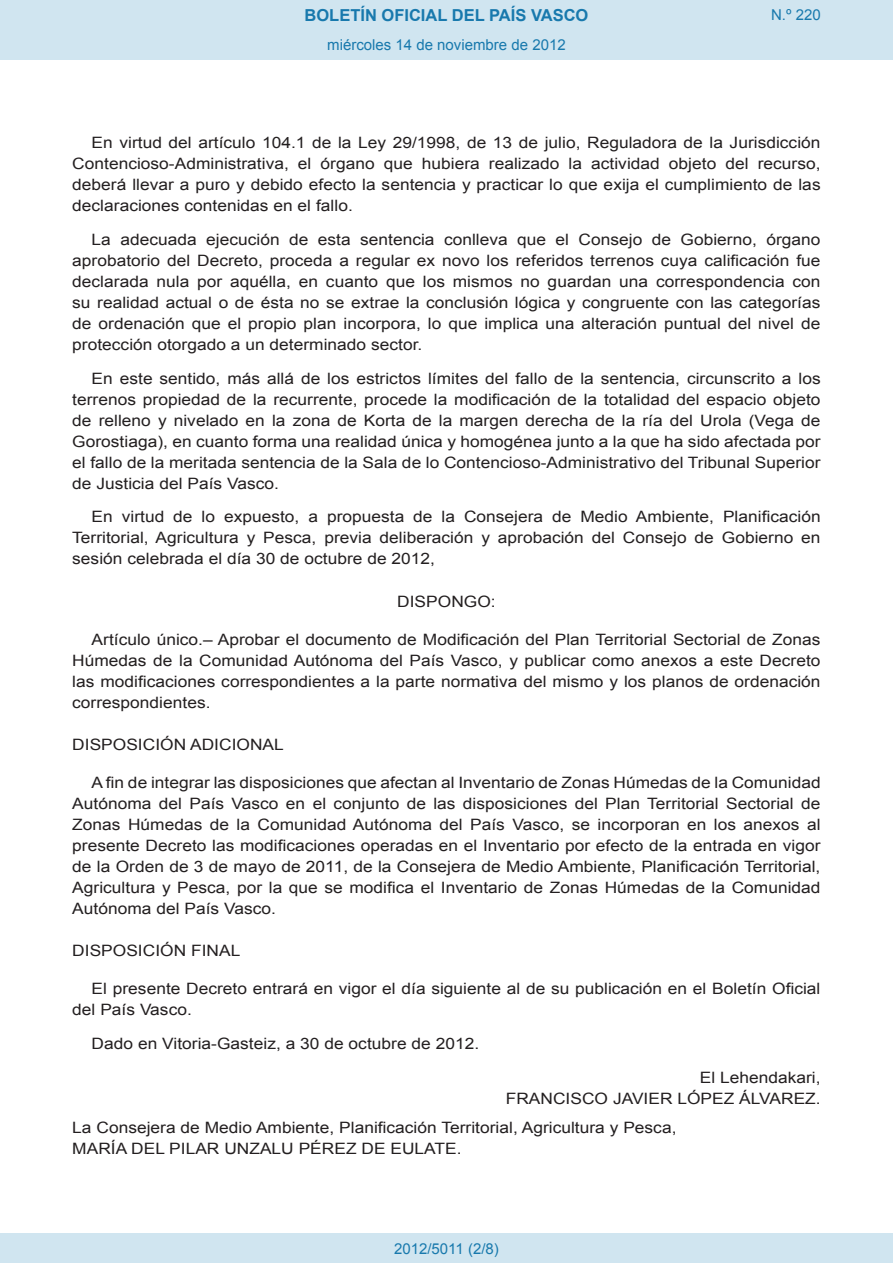
<style>
.page{position:relative;width:893px;height:1263px;background:#fff}
.page>*{position:absolute;margin:0;border:0;box-sizing:border-box;transform-origin:0 0}
.t1{font:700 16.5px "Arial";color:#1879ad}
.BOPVDetalle{font:15.6px/21px "Arial";color:#231f20;text-align:justify;scale:1.11 1}
.BOPVFirmaPuesto{font:15.6px "Arial";color:#231f20;scale:1.11 1}
.BOPVFirmaLugFec{font:15.6px "Arial";color:#231f20;scale:1.11 1}
.BOPVDisposicion{font:15.6px "Arial";color:#231f20;scale:1.11 1}
.BOPVFirmaNombre{font:15.6px "Arial";color:#231f20;scale:1.11 1}
.BOPVNombreLehen2{font:15.6px "Arial";color:#231f20;scale:1.11 1}
.BOPVPuestoLehen2{font:15.6px "Arial";color:#231f20;scale:1.11 1}
.BOPVClave{font:15.6px "Arial";color:#231f20;scale:1.11 1}
.Paginacion_Centro{font:15px "Arial";color:#1879ad}
</style>
<div class="page">
<div style="left:0;top:0;width:893px;height:60px;background:#d0e5f0"></div>
<div style="left:0;top:1233px;width:893px;height:30px;background:#d0e5f0"></div>
<p class="t1" style="left:305px;top:4px;width:285px">BOLETÍN OFICIAL DEL PAÍS VASCO</p>
<p class="Paginacion_Centro" style="left:327px;top:35px;width:240px">miércoles 14 de noviembre de 2012</p>
<p class="Paginacion_Centro" style="left:771px;top:5px;width:51px">N.º 220</p>
<p class="BOPVDetalle" style="left:72px;top:132px;width:676px;text-indent:19px">En virtud del artículo 104.1 de la Ley 29/1998, de 13 de julio, Reguladora de la Jurisdicción Contencioso-Administrativa, el órgano que hubiera realizado la actividad objeto del recurso, deberá llevar a puro y debido efecto la sentencia y practicar lo que exija el cumplimiento de las declaraciones contenidas en el fallo.</p>
<p class="BOPVDetalle" style="left:72px;top:229px;width:676px;text-indent:19px">La adecuada ejecución de esta sentencia conlleva que el Consejo de Gobierno, órgano aprobatorio del Decreto, proceda a regular ex novo los referidos terrenos cuya calificación fue declarada nula por aquélla, en cuanto que los mismos no guardan una correspondencia con su realidad actual o de ésta no se extrae la conclusión lógica y congruente con las categorías de ordenación que el propio plan incorpora, lo que implica una alteración puntual del nivel de protección otorgado a un determinado sector.</p>
<p class="BOPVDetalle" style="left:72px;top:368px;width:676px;text-indent:19px">En este sentido, más allá de los estrictos límites del fallo de la sentencia, circunscrito a los terrenos propiedad de la recurrente, procede la modificación de la totalidad del espacio objeto de relleno y nivelado en la zona de Korta de la margen derecha de la ría del Urola (Vega de Gorostiaga), en cuanto forma una realidad única y homogénea junto a la que ha sido afectada por el fallo de la meritada sentencia de la Sala de lo Contencioso-Administrativo del Tribunal Superior de Justicia del País Vasco.</p>
<p class="BOPVDetalle" style="left:72px;top:507px;width:676px;text-indent:19px">En virtud de lo expuesto, a propuesta de la Consejera de Medio Ambiente, Planificación Territorial, Agricultura y Pesca, previa deliberación y aprobación del Consejo de Gobierno en sesión celebrada el día 30 de octubre de 2012,</p>
<p class="BOPVClave" style="left:397px;top:591px;width:90px">DISPONGO:</p>
<p class="BOPVDetalle" style="left:72px;top:629px;width:676px;text-indent:19px">Artículo único.– Aprobar el documento de Modificación del Plan Territorial Sectorial de Zonas Húmedas de la Comunidad Autónoma del País Vasco, y publicar como anexos a este Decreto las modificaciones correspondientes a la parte normativa del mismo y los planos de ordenación correspondientes.</p>
<p class="BOPVDisposicion" style="left:72px;top:734px;width:192px">DISPOSICIÓN ADICIONAL</p>
<p class="BOPVDetalle" style="left:72px;top:772px;width:676px;text-indent:19px">A fin de integrar las disposiciones que afectan al Inventario de Zonas Húmedas de la Comunidad Autónoma del País Vasco en el conjunto de las disposiciones del Plan Territorial Sectorial de Zonas Húmedas de la Comunidad Autónoma del País Vasco, se incorporan en los anexos al presente Decreto las modificaciones operadas en el Inventario por efecto de la entrada en vigor de la Orden de 3 de mayo de 2011, de la Consejera de Medio Ambiente, Planificación Territorial, Agricultura y Pesca, por la que se modifica el Inventario de Zonas Húmedas de la Comunidad Autónoma del País Vasco.</p>
<p class="BOPVDisposicion" style="left:72px;top:940px;width:153px">DISPOSICIÓN FINAL</p>
<p class="BOPVDetalle" style="left:72px;top:978px;width:675px;text-indent:19px">El presente Decreto entrará en vigor el día siguiente al de su publicación en el Boletín Oficial del País Vasco.</p>
<p class="BOPVFirmaLugFec" style="left:92px;top:1033px;width:351px">Dado en Vitoria-Gasteiz, a 30 de octubre de 2012.</p>
<p class="BOPVPuestoLehen2" style="left:700px;top:1067px;width:110px">El Lehendakari,</p>
<p class="BOPVNombreLehen2" style="left:506px;top:1088px;width:285px">FRANCISCO JAVIER LÓPEZ ÁLVAREZ.</p>
<p class="BOPVFirmaPuesto" style="left:72px;top:1117px;width:546px">La Consejera de Medio Ambiente, Planificación Territorial, Agricultura y Pesca,</p>
<p class="BOPVFirmaNombre" style="left:72px;top:1138px;width:352px">MARÍA DEL PILAR UNZALU PÉREZ DE EULATE.</p>
<p class="Paginacion_Centro" style="left:394px;top:1238px;width:106px">2012/5011 (2/8)</p>
</div>
